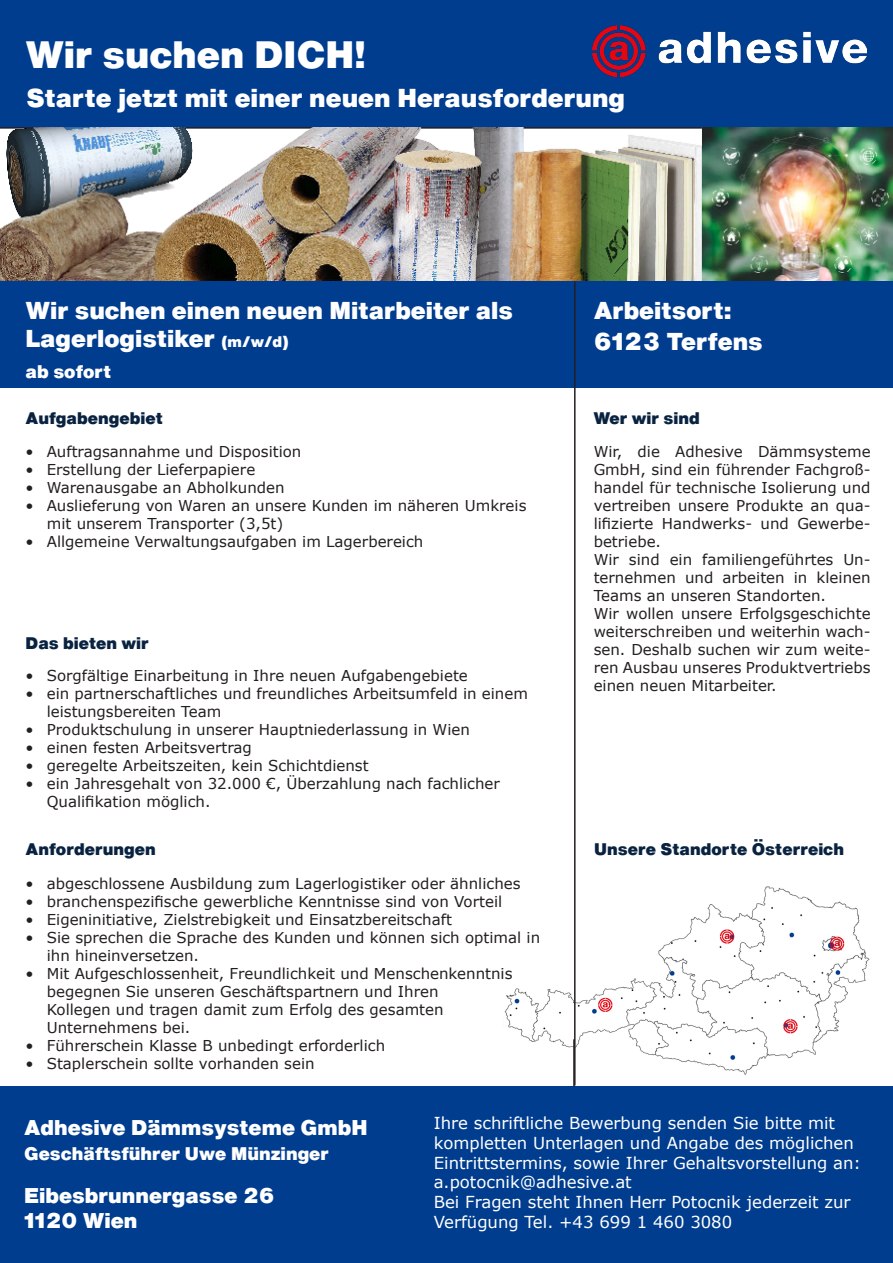
<style>
.page{position:relative;width:893px;height:1263px;background:#fff}
.page>*{position:absolute;margin:0;border:0;box-sizing:border-box;transform-origin:0 0}
.t1{font:900 37.5px "Helvetica Now Text";color:#fff}
.t2{font:900 25.5px "Helvetica Now Text";color:#fff}
.t3{font:900 24px "Helvetica Now Text";color:#fff}
.t4{font:900 21px "Helvetica Now Text";color:#fff}
.t5{font:900 18px "Helvetica Now Text";color:#fff}
.t6{font:16.5px/19.8px "Verdana";color:#fff}
.t7{font:900 16.5px "Helvetica Now Text";color:#082240}
.t8{font:15px/18px "Verdana";color:#231f20}
.s1{font-size:15px}
</style>
<div class="page">
<div style="left:0;top:0;width:893px;height:128px;background:#003d8f"></div>
<img style="left:0;top:128px;width:893px;height:153px">
<div style="left:0;top:281px;width:893px;height:107px;background:#003d8f"></div>
<img style="left:504px;top:886px;width:366px;height:189px">
<div style="left:0;top:1086px;width:893px;height:176px;background:#003d8f"></div>
<hr style="left:573px;top:1039px;width:2px;height:47px;background:#231f20">
<img style="left:593px;top:25px;width:273px;height:51px">
<hr style="left:574px;top:281px;width:2px;height:804px;background:#231f20">
<p class="t1" style="left:26px;top:27px;width:342px">Wir suchen DICH!</p>
<p class="t2" style="left:27px;top:79px;width:600px">Starte jetzt mit einer neuen Herausforderung</p>
<p class="t3" style="left:26px;top:292px;width:489px">Wir suchen einen neuen Mitarbeiter als</p>
<p class="t3" style="left:26px;top:321px;width:265px">Lagerlogistiker <span class="s1">(m/w/d)</span></p>
<p class="t5" style="left:26px;top:358px;width:87px">ab sofort</p>
<p class="t7" style="left:26px;top:405px;width:139px">Aufgabengebiet</p>
<p class="t8" style="left:26px;top:442px;width:277px">• Auftragsannahme und Disposition</p>
<p class="t8" style="left:26px;top:460px;width:231px">• Erstellung der Lieferpapiere</p>
<p class="t8" style="left:26px;top:478px;width:261px">• Warenausgabe an Abholkunden</p>
<p class="t8" style="left:47px;top:496px;width:481px;text-indent:-21px">• Auslieferung von Waren an unsere Kunden im näheren Umkreis mit unserem Transporter (3,5t)</p>
<p class="t8" style="left:26px;top:532px;width:399px">• Allgemeine Verwaltungsaufgaben im Lagerbereich</p>
<p class="t7" style="left:26px;top:630px;width:125px">Das bieten wir</p>
<p class="t8" style="left:26px;top:666px;width:444px">• Sorgfältige Einarbeitung in Ihre neuen Aufgabengebiete</p>
<p class="t8" style="left:47px;top:684px;width:483px;text-indent:-21px">• ein partnerschaftliches und freundliches Arbeitsumfeld in einem leistungsbereiten Team</p>
<p class="t8" style="left:26px;top:720px;width:446px">• Produktschulung in unserer Hauptniederlassung in Wien</p>
<p class="t8" style="left:26px;top:738px;width:228px">• einen festen Arbeitsvertrag</p>
<p class="t8" style="left:26px;top:756px;width:345px">• geregelte Arbeitszeiten, kein Schichtdienst</p>
<p class="t8" style="left:47px;top:774px;width:455px;text-indent:-21px">• ein Jahresgehalt von 32.000 €, Überzahlung nach fachlicher<br>Qualifikation möglich.</p>
<p class="t7" style="left:26px;top:837px;width:132px">Anforderungen</p>
<p class="t8" style="left:26px;top:874px;width:497px">• abgeschlossene Ausbildung zum Lagerlogistiker oder ähnliches</p>
<p class="t8" style="left:26px;top:892px;width:478px">• branchenspezifische gewerbliche Kenntnisse sind von Vorteil</p>
<p class="t8" style="left:26px;top:910px;width:428px">• Eigeninitiative, Zielstrebigkeit und Einsatzbereitschaft</p>
<p class="t8" style="left:47px;top:928px;width:495px;text-indent:-21px">• Sie sprechen die Sprache des Kunden und können sich optimal in ihn hineinversetzen.</p>
<p class="t8" style="left:47px;top:964px;width:467px;text-indent:-21px">• Mit Aufgeschlossenheit, Freundlichkeit und Menschenkenntnis begegnen Sie unseren Geschäftspartnern und Ihren<br>Kollegen und tragen damit zum Erfolg des gesamten Unternehmens bei.</p>
<p class="t8" style="left:26px;top:1036px;width:361px">• Führerschein Klasse B unbedingt erforderlich</p>
<p class="t8" style="left:26px;top:1054px;width:291px">• Staplerschein sollte vorhanden sein</p>
<p class="t3" style="left:594px;top:292px;width:139px">Arbeitsort:</p>
<p class="t3" style="left:594px;top:323px;width:171px">6123 Terfens</p>
<p class="t7" style="left:594px;top:405px;width:108px">Wer wir sind</p>
<p class="t8" style="left:594px;top:442px;width:278px;text-align:justify">Wir, die Adhesive Dämmsysteme GmbH, sind ein führender Fachgroß&shy;handel für technische Isolierung und vertreiben unsere Produkte an qua&shy;lifizierte Handwerks- und Gewerbe&shy;betriebe.</p>
<p class="t8" style="left:594px;top:550px;width:278px;text-align:justify">Wir sind ein familiengeführtes Un&shy;ternehmen und arbeiten in kleinen Teams an unseren Standorten.</p>
<p class="t8" style="left:594px;top:604px;width:278px;text-align:justify">Wir wollen unsere Erfolgsgeschichte weiterschreiben und weiterhin wach&shy;sen. Deshalb suchen wir zum weite&shy;ren Ausbau unseres Produktvertriebs einen neuen Mitarbeiter.</p>
<p class="t7" style="left:594px;top:837px;width:251px">Unsere Standorte Österreich</p>
<p class="t4" style="left:24px;top:1111px;width:345px">Adhesive Dämmsysteme GmbH</p>
<p class="t5" style="left:24px;top:1140px;width:306px">Geschäftsführer Uwe Münzinger</p>
<p class="t4" style="left:24px;top:1180px;width:252px">Eibesbrunnergasse 26</p>
<p class="t4" style="left:24px;top:1205px;width:115px">1120 Wien</p>
<p class="t6" style="left:434px;top:1113px;width:429px">Ihre schriftliche Bewerbung senden Sie bitte mit kompletten Unterlagen und Angabe des möglichen Eintrittstermins, sowie Ihrer Gehaltsvorstellung an: a.potocnik@adhesive.at</p>
<p class="t6" style="left:434px;top:1192px;width:418px">Bei Fragen steht Ihnen Herr Potocnik jederzeit zur<br>Verfügung Tel. +43 699 1 460 3080</p>
</div>
